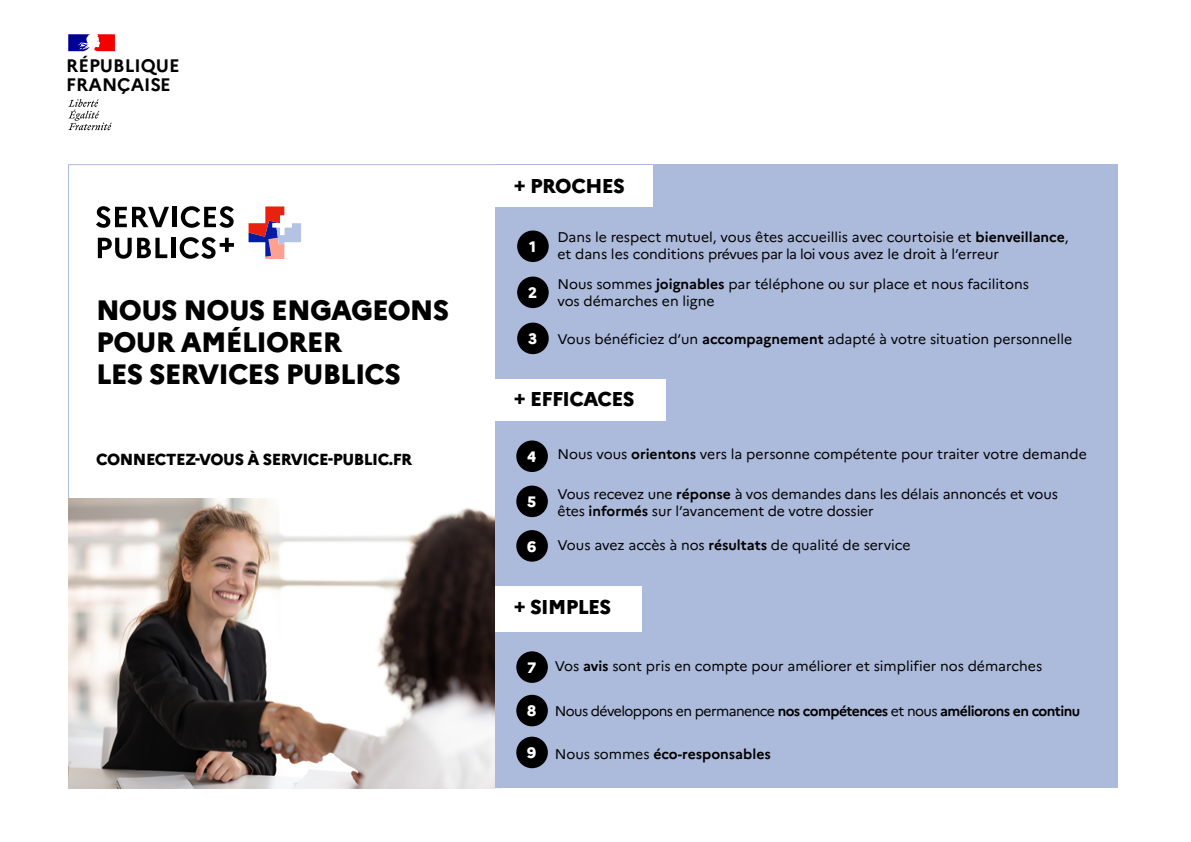
<style>
.page{position:relative;width:1191px;height:842px;background:#fff}
.page>*{position:absolute;margin:0;border:0;box-sizing:border-box;transform-origin:0 0}
.t1{font:800 28px/32px "Marianne";letter-spacing:-.03em;color:#000}
.t2{font:800 20px "Marianne";letter-spacing:-.03em;color:#000}
.t3{font:700 18.1px/18.3px "Marianne";color:#000}
.t4{font:800 16px "Marianne";letter-spacing:-.03em;color:#000}
.t5{font:800 15.1px "Marianne";color:#fff}
.t6{font:14px/17px "Marianne";color:#000}
.t7{font:14px "Marianne";letter-spacing:-.04em;color:#000}
.t8{font:700 14px "Marianne";color:#000}
.s1{font-weight:700}
.s2{font-weight:800;font-size:15.1px;color:#fff}
.s3{font-weight:400}
</style>
<div class="page">
<svg style="left:68px;top:34px;width:47px;height:17px"></svg>
<svg style="left:68px;top:99px;width:44px;height:31px"></svg>
<img style="left:69px;top:499px;width:426px;height:289px">
<div style="left:495px;top:164px;width:622px;height:624px;background:#acbadb"></div>
<div style="left:495px;top:165px;width:157px;height:41px;background:#fff"></div>
<div style="left:495px;top:380px;width:170px;height:41px;background:#fff"></div>
<div style="left:495px;top:586px;width:147px;height:46px;background:#fff"></div>
<div style="left:517px;top:230px;width:32px;height:32px;background:#000;border-radius:50%"></div>
<div style="left:517px;top:277px;width:32px;height:31px;background:#000;border-radius:50%"></div>
<div style="left:517px;top:323px;width:32px;height:31px;background:#000;border-radius:50%"></div>
<div style="left:516px;top:440px;width:32px;height:32px;background:#000;border-radius:50%"></div>
<div style="left:516px;top:486px;width:32px;height:31px;background:#000;border-radius:50%"></div>
<div style="left:516px;top:530px;width:32px;height:32px;background:#000;border-radius:50%"></div>
<div style="left:516px;top:651px;width:32px;height:32px;background:#000;border-radius:50%"></div>
<div style="left:516px;top:695px;width:32px;height:31px;background:#000;border-radius:50%"></div>
<div style="left:516px;top:737px;width:32px;height:31px;background:#000;border-radius:50%"></div>
<svg style="left:248px;top:206px;width:53px;height:53px"></svg>
<svg style="left:96px;top:206px;width:73px;height:22px"></svg>
<div style="left:172px;top:207px;width:5px;height:20px;background:#000"></div>
<svg style="left:181px;top:206px;width:53px;height:22px"></svg>
<svg style="left:98px;top:238px;width:69px;height:21px"></svg>
<hr style="left:171px;top:238px;width:4px;height:20px;background:#000">
<svg style="left:180px;top:237px;width:54px;height:22px"></svg>
<p class="t3" style="left:66px;top:57px;width:115px">RÉPUBLIQUE<br>FRANÇAISE</p>
<h1 class="t1" style="left:96px;top:294px;width:355px">NOUS NOUS ENGAGEONS<br>POUR AMÉLIORER<br>LES SERVICES PUBLICS</h1>
<p class="t4" style="left:96px;top:450px;width:318px">CONNECTEZ-VOUS À SERVICE-PUBLIC.FR</p>
<h2 class="t2" style="left:514px;top:173px;width:112px">+ PROCHES</h2>
<p class="t5" style="left:529px;top:237px;width:8px">1</p>
<p class="t6" style="left:557px;top:228px;width:512px">Dans le respect mutuel, vous êtes accueillis avec courtoisie et <span class="s1">bienveillance</span>, et dans les conditions prévues par la loi vous avez le droit à l’erreur</p>
<p class="t5" style="left:528px;top:283px;width:11px">2</p>
<p class="t6" style="left:557px;top:276px;width:473px">Nous sommes <span class="s1">joignables</span> par téléphone ou sur place et nous facilitons vos démarches en ligne</p>
<p class="t5" style="left:528px;top:329px;width:11px">3</p>
<p class="t6" style="left:557px;top:330px;width:516px">Vous bénéficiez d’un <span class="s1">accompagnement</span> adapté à votre situation personnelle</p>
<h2 class="t2" style="left:514px;top:387px;width:122px">+ EFFICACES</h2>
<p class="t5" style="left:527px;top:447px;width:11px">4</p>
<p class="t6" style="left:557px;top:446px;width:531px">Nous vous <span class="s1">orientons</span> vers la personne compétente pour traiter votre demande</p>
<p class="t5" style="left:527px;top:492px;width:11px">5</p>
<p class="t6" style="left:557px;top:485px;width:502px">Vous recevez une <span class="s1">réponse</span> à vos demandes dans les délais annoncés et vous êtes <span class="s1">informés</span> sur l’avancement de votre dossier</p>
<p class="t5" style="left:527px;top:537px;width:11px">6</p>
<p class="t6" style="left:557px;top:537px;width:355px">Vous avez accès à nos <span class="s1">résultats</span> de qualité de service</p>
<h2 class="t2" style="left:514px;top:595px;width:99px">+ SIMPLES</h2>
<p class="t6" style="left:527px;top:658px;width:516px"><span class="s2">7</span> Vos <span class="s1">avis</span> sont pris en compte pour améliorer et simplifier nos démarches</p>
<p class="t7" style="left:527px;top:702px;width:554px"><span class="s2">8</span> Nous développons en permanence <span class="s1">nos compétences</span> et nous <span class="s1">améliorons en continu</span></p>
<p class="t8" style="left:527px;top:745px;width:245px"><span class="s2">9</span> <span class="s3">Nous sommes</span> éco-responsables</p>
</div>
